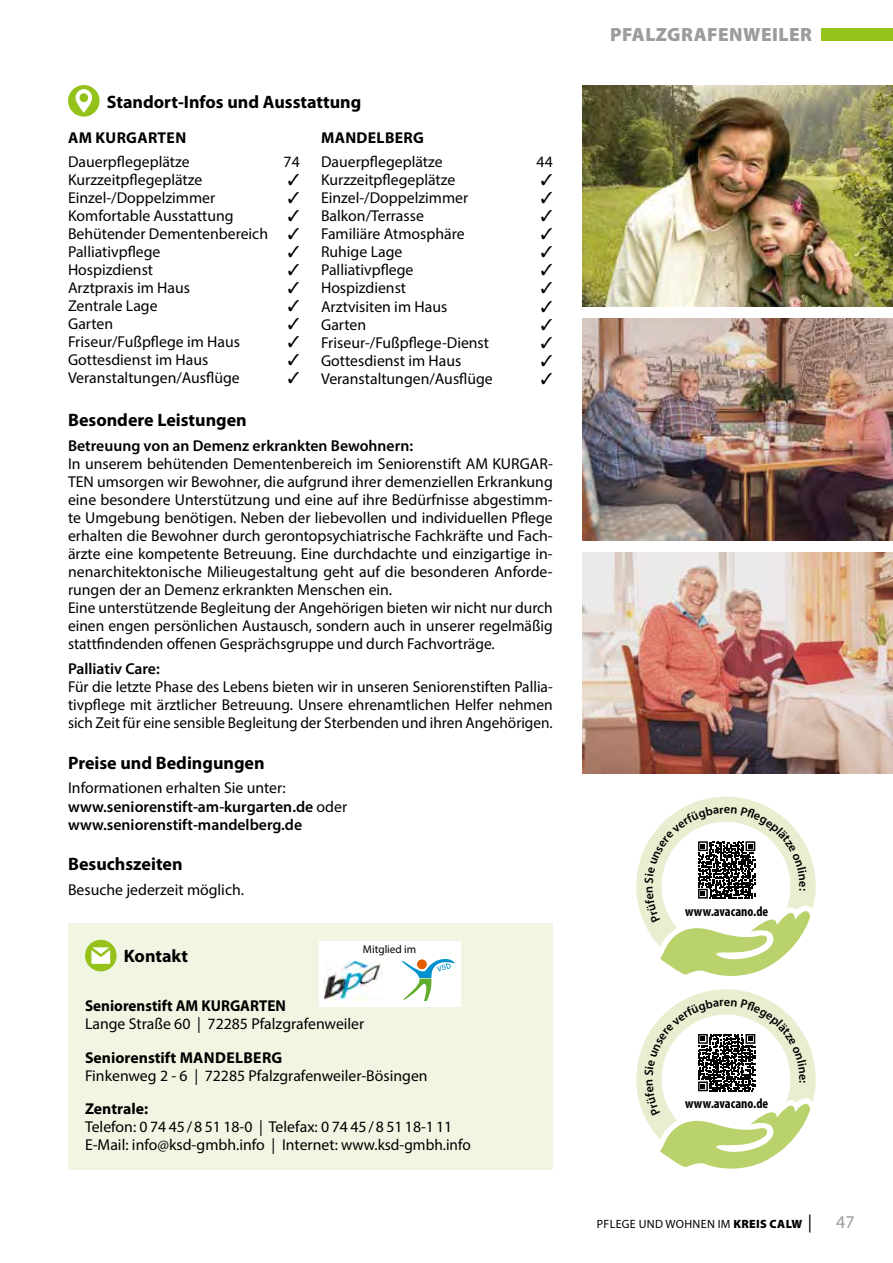
<style>
.page{position:relative;width:893px;height:1263px;background:#fff}
.page>*{position:absolute;margin:0;border:0;box-sizing:border-box;transform-origin:0 0}
.t1{font:900 19.2px "Myriad Pro";letter-spacing:.025em;color:#9c9c9d}
.t2{font:700 18px "Myriad Pro";color:#000}
.t3{font:18px "Myriad Pro";color:#9c9c9d}
.t4{font:15.75px/18px "Myriad Pro";color:#000}
.t5{font:600 15.75px/18.1px "Myriad Pro";color:#000}
.t6{font:700 15.75px "Myriad Pro";color:#000}
.t7{font:700 15.75px "Myriad Pro";color:#000;scale:.96 1}
.t8{font:700 15.75px "Myriad Pro";letter-spacing:.02em;color:#000}
.t9{font:700 condensed 13.8px "Myriad Pro";color:#000}
.t10{font:12px "Myriad Pro";letter-spacing:.025em;color:#000}
.t11{font:11.25px "Myriad Pro";color:#000}
.s1{font-weight:400}
.s2{font-weight:900}
.s3{font-size:18px}
</style>
<div class="page">
<div style="left:821px;top:28px;width:72px;height:13px;background:#94c11a"></div>
<div style="left:68px;top:923px;width:485px;height:246px;background:#f1f6e3"></div>
<div style="left:85px;top:940px;width:32px;height:31px;background:#94c11a;border-radius:50%"></div>
<svg style="left:91px;top:947px;width:19px;height:17px"></svg>
<div style="left:68px;top:85px;width:32px;height:32px;background:#94c11a;border-radius:50%"></div>
<svg style="left:76px;top:89px;width:16px;height:24px"></svg>
<img style="left:583px;top:553px;width:310px;height:221px">
<img style="left:583px;top:319px;width:310px;height:221px">
<img style="left:583px;top:85px;width:310px;height:221px">
<div style="left:319px;top:942px;width:141px;height:65px;background:#fff"></div>
<svg style="left:402px;top:959px;width:53px;height:41px"></svg>
<img style="left:324px;top:962px;width:59px;height:39px">
<svg style="left:636px;top:989px;width:180px;height:180px"></svg>
<svg style="left:636px;top:797px;width:180px;height:179px"></svg>
<p class="t2" style="left:107px;top:90px;width:256px">Standort-Infos und Ausstattung</p>
<p class="t8" style="left:68px;top:128px;width:119px">AM KURGARTEN</p>
<p class="t4" style="left:68px;top:153px;width:123px">Dauerpflegeplätze</p>
<p class="t4" style="left:284px;top:153px;width:18px">74</p>
<p class="t4" style="left:68px;top:171px;width:136px">Kurzzeitpflegeplätze</p>
<p class="t4" style="left:68px;top:189px;width:149px">Einzel-/Doppelzimmer</p>
<p class="t4" style="left:68px;top:207px;width:167px">Komfortable Ausstattung</p>
<p class="t4" style="left:68px;top:225px;width:202px">Behütender Dementenbereich</p>
<p class="t4" style="left:68px;top:243px;width:94px">Palliativpflege</p>
<p class="t4" style="left:68px;top:261px;width:87px">Hospizdienst</p>
<p class="t4" style="left:68px;top:279px;width:123px">Arztpraxis im Haus</p>
<p class="t4" style="left:68px;top:297px;width:91px">Zentrale Lage</p>
<p class="t4" style="left:68px;top:315px;width:47px">Garten</p>
<p class="t4" style="left:68px;top:333px;width:174px">Friseur/Fußpflege im Haus</p>
<p class="t4" style="left:68px;top:351px;width:142px">Gottesdienst im Haus</p>
<p class="t4" style="left:68px;top:369px;width:173px">Veranstaltungen/Ausflüge</p>
<p class="t8" style="left:321px;top:128px;width:104px">MANDELBERG</p>
<p class="t4" style="left:321px;top:153px;width:123px">Dauerpflegeplätze</p>
<p class="t4" style="left:537px;top:153px;width:18px">44</p>
<p class="t4" style="left:321px;top:171px;width:136px">Kurzzeitpflegeplätze</p>
<p class="t4" style="left:321px;top:189px;width:149px">Einzel-/Doppelzimmer</p>
<p class="t4" style="left:321px;top:207px;width:104px">Balkon/Terrasse</p>
<p class="t4" style="left:321px;top:225px;width:145px">Familiäre Atmosphäre</p>
<p class="t4" style="left:321px;top:243px;width:83px">Ruhige Lage</p>
<p class="t4" style="left:321px;top:261px;width:94px">Palliativpflege</p>
<p class="t4" style="left:321px;top:279px;width:87px">Hospizdienst</p>
<p class="t4" style="left:321px;top:297px;width:128px">Arztvisiten im Haus</p>
<p class="t4" style="left:321px;top:315px;width:47px">Garten</p>
<p class="t4" style="left:321px;top:333px;width:170px">Friseur-/Fußpflege-Dienst</p>
<p class="t4" style="left:321px;top:351px;width:142px">Gottesdienst im Haus</p>
<p class="t4" style="left:321px;top:369px;width:173px">Veranstaltungen/Ausflüge</p>
<p class="t2" style="left:68px;top:409px;width:180px">Besondere Leistungen</p>
<p class="t5" style="left:68px;top:436px;width:347px">Betreuung von an Demenz erkrankten Bewohnern:</p>
<p class="t4" style="left:68px;top:455px;width:486px">In unserem behütenden Dementenbereich im Seniorenstift AM KURGAR-TEN umsorgen wir Bewohner, die aufgrund ihrer demenziellen Erkrankung eine besondere Unterstützung und eine auf ihre Bedürfnisse abgestimm&shy;te Umgebung benötigen. Neben der liebevollen und individuellen Pflege erhalten die Bewohner durch gerontopsychiatrische Fachkräfte und Fach&shy;ärzte eine kompetente Betreuung. Eine durchdachte und einzigartige in&shy;nenarchitektonische Milieugestaltung geht auf die besonderen Anforde&shy;rungen der an Demenz erkrankten Menschen ein.<br>Eine unterstützende Begleitung der Angehörigen bieten wir nicht nur durch einen engen persönlichen Austausch, sondern auch in unserer regelmäßig stattfindenden offenen Gesprächsgruppe und durch Fachvorträge.</p>
<p class="t5" style="left:68px;top:659px;width:93px">Palliativ Care:</p>
<p class="t4" style="left:68px;top:678px;width:486px;text-align:justify">Für die letzte Phase des Lebens bieten wir in unseren Seniorenstiften Pallia&shy;tivpflege mit ärztlicher Betreuung. Unsere ehrenamtlichen Helfer nehmen sich Zeit für eine sensible Begleitung der Sterbenden und ihren Angehörigen.</p>
<p class="t2" style="left:68px;top:751px;width:198px">Preise und Bedingungen</p>
<p class="t5" style="left:68px;top:778px;width:281px"><span class="s1">Informationen erhalten Sie unter: </span>www.seniorenstift-am-kurgarten.de <span class="s1">oder </span>www.seniorenstift-mandelberg.de</p>
<p class="t2" style="left:68px;top:852px;width:116px">Besuchszeiten</p>
<p class="t4" style="left:68px;top:880px;width:178px">Besuche jederzeit möglich.</p>
<p class="t11" style="left:363px;top:942px;width:55px">Mitglied im</p>
<p class="t2" style="left:124px;top:944px;width:66px">Kontakt</p>
<p class="t7" style="left:85px;top:996px;width:211px">Seniorenstift AM KURGARTEN</p>
<p class="t4" style="left:85px;top:1015px;width:281px">Lange Straße 60 | 72285 Pfalzgrafenweiler</p>
<p class="t6" style="left:85px;top:1047px;width:199px">Seniorenstift MANDELBERG</p>
<p class="t4" style="left:85px;top:1066px;width:344px">Finkenweg 2 - 6 | 72285 Pfalzgrafenweiler-Bösingen</p>
<p class="t6" style="left:85px;top:1099px;width:65px">Zentrale:</p>
<p class="t4" style="left:85px;top:1118px;width:387px">Telefon: 0 74 45/8 51 18-0 | Telefax: 0 74 45/8 51 18-111<br>E-Mail: info@ksd-gmbh.info | Internet: www.ksd-gmbh.info</p>
<p class="t1" style="left:610px;top:22px;width:203px">PFALZGRAFENWEILER</p>
<p class="t9" style="left:685px;top:902px;width:85px">www.avacano.de</p>
<p class="t9" style="left:685px;top:1095px;width:85px">www.avacano.de</p>
<p class="t10" style="left:597px;top:1217px;width:217px">PFLEGE UND WOHNEN IM <span class="s2">KREIS CALW</span> <span class="s3">|</span></p>
<p class="t3" style="left:836px;top:1211px;width:20px">47</p>
</div>
